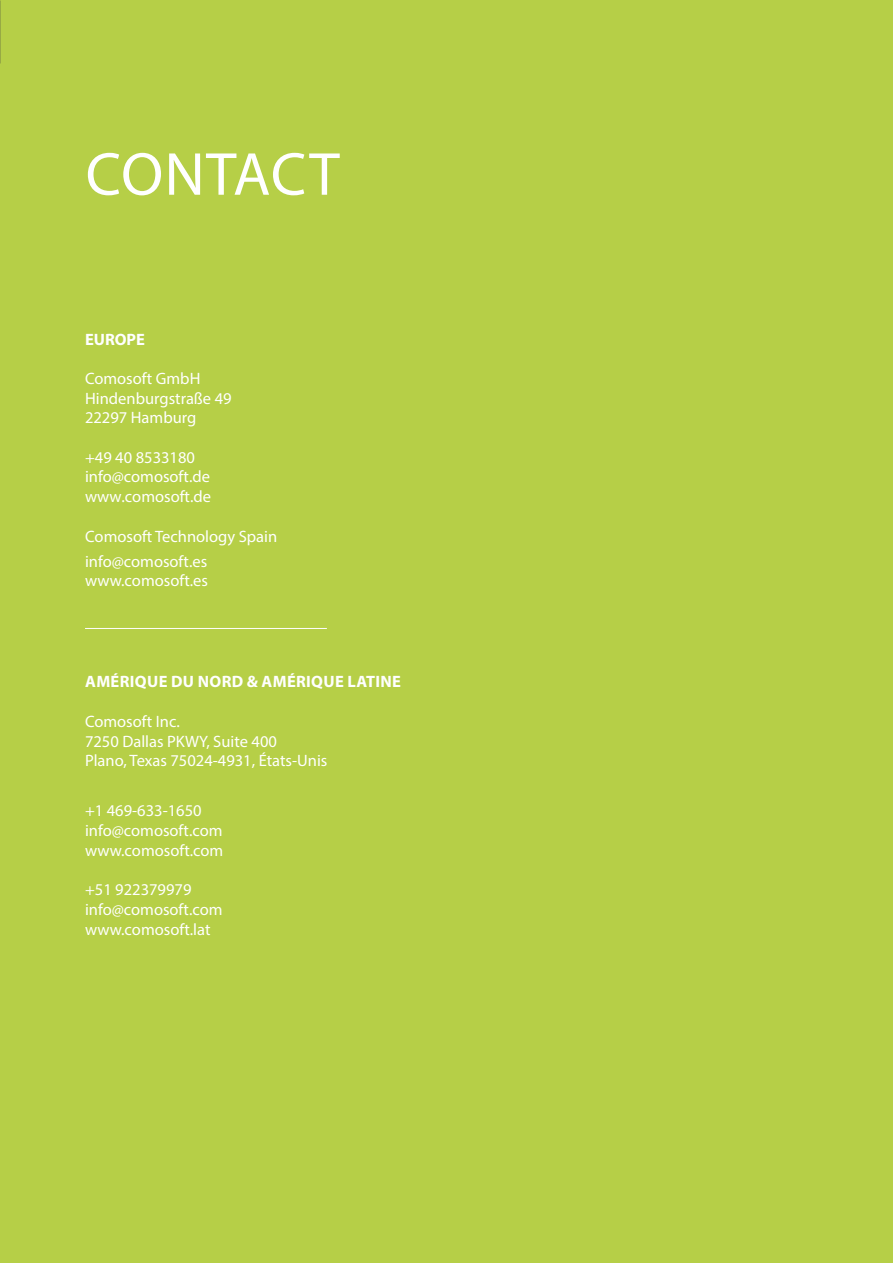
<style>
.page{position:relative;width:893px;height:1263px;background:#b6cf47}
.page>*{position:absolute;margin:0;border:0;box-sizing:border-box;transform-origin:0 0}
.t1{font:61.2px "Myriad Pro";letter-spacing:.01em;color:#fff}
.t2{font:16.5px/19.8px "Myriad Pro";color:#fff}
.t3{font:700 16.5px "Myriad Pro";letter-spacing:.02em;color:#fff}
</style>
<div class="page">
<hr style="left:85px;top:628px;width:242px;height:1px;background:#fff">
<h1 class="t1" style="left:86px;top:136px;width:255px">CONTACT</h1>
<p class="t3" style="left:85px;top:328px;width:62px">EUROPE</p>
<p class="t2" style="left:85px;top:369px;width:148px">Comosoft GmbH<br>Hindenburgstraße 49<br>22297 Hamburg</p>
<p class="t2" style="left:85px;top:447px;width:127px">+49 40 8533180 info@comosoft.de www.comosoft.de</p>
<p class="t2" style="left:85px;top:524px;width:194px;line-height:24.8px">Comosoft Technology Spain info@comosoft.es</p>
<p class="t2" style="left:85px;top:571px;width:124px">www.comosoft.es</p>
<p class="t3" style="left:85px;top:671px;width:317px">AMÉRIQUE DU NORD &amp; AMÉRIQUE LATINE</p>
<p class="t2" style="left:85px;top:711px;width:244px">Comosoft Inc.<br>7250 Dallas PKWY, Suite 400<br>Plano, Texas 75024-4931, États-Unis</p>
<p class="t2" style="left:85px;top:800px;width:140px">+1 469-633-1650 info@comosoft.com www.comosoft.com</p>
<p class="t2" style="left:85px;top:880px;width:139px">+51 922379979 info@comosoft.com www.comosoft.lat</p>
</div>
